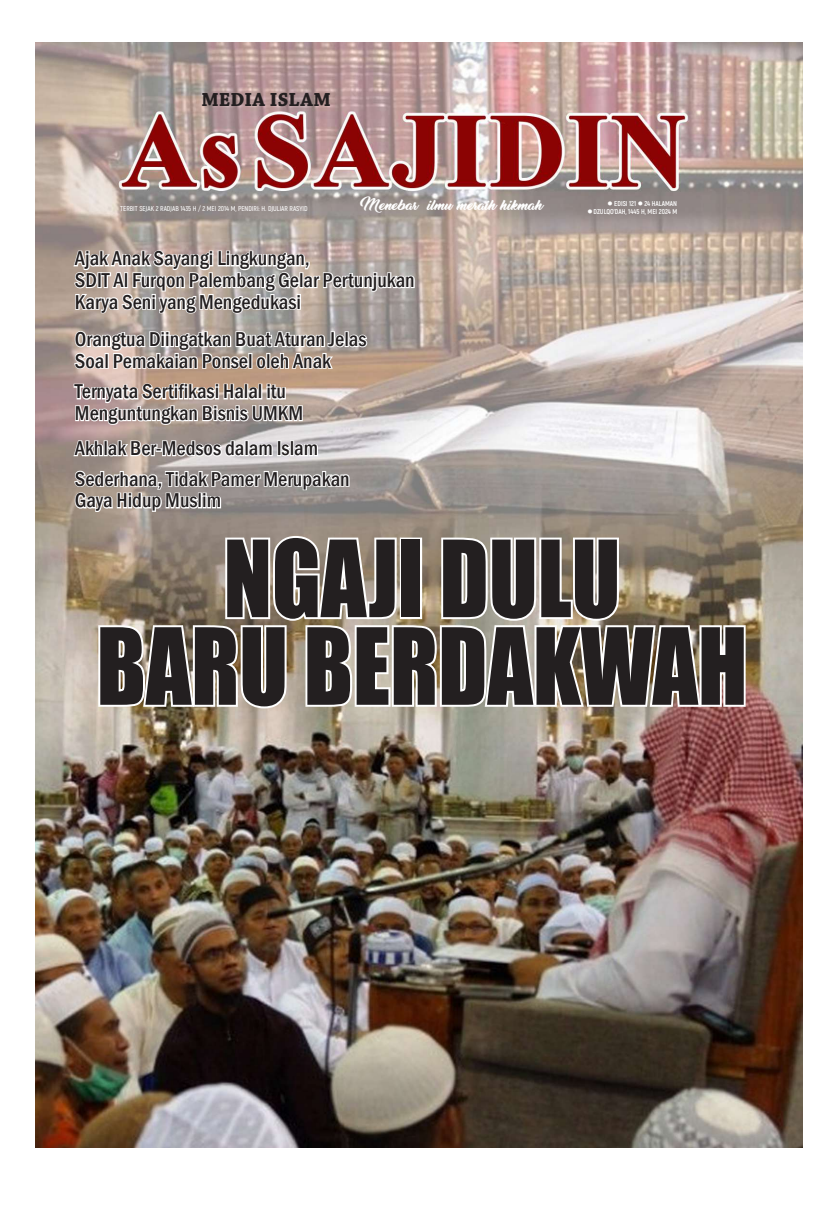
<style>
.page{position:relative;width:837px;height:1211px;background:#fff}
.page>*{position:absolute;margin:0;border:0;box-sizing:border-box;transform-origin:0 0}
.t1{font:98.1px/87.6px "Impact";color:#231f20;text-align:center;scale:.91 1}
.t2{font:500 condensed 20.6px/21.6px "Franklin Gothic";color:#231f20}
.t3{font:700 20px "Chaparral Pro";letter-spacing:.005em;color:#231f20}
.t4{font:11.3px "Thinking Of Betty";letter-spacing:-.055em;color:#fff;scale:1.1 1}
.t5{font:600 7px "Akrobat";color:#fff}
.t6{font:700 7px "Akrobat";color:#fff}
</style>
<div class="page">
<img style="left:35px;top:43px;width:767px;height:1104px">
<svg style="left:72px;top:245px;width:343px;height:70px"></svg>
<svg style="left:73px;top:326px;width:295px;height:44px"></svg>
<img style="left:72px;top:382px;width:675px;height:365px">
<p class="t3" style="left:201px;top:88px;width:129px">MEDIA ISLAM</p>
<p class="t5" style="left:120px;top:204px;width:189px">TERBIT SEJAK 2 RADJAB 1435 H / 2 MEI 2014 M, PENDIRI: H. DJULIAR RASYID</p>
<p class="t4" style="left:364px;top:199px;width:165px">Menebar ilmu meraih hikmah</p>
<p class="t2" style="left:75px;top:247px;width:341px">Ajak Anak Sayangi Lingkungan,<br>SDIT Al Furqon Palembang Gelar Pertunjukan<br>Karya Seni yang Mengedukasi</p>
<p class="t2" style="left:75px;top:328px;width:293px">Orangtua Diingatkan Buat Aturan Jelas<br>Soal Pemakaian Ponsel oleh Anak</p>
<p class="t2" style="left:75px;top:380px;width:229px">Ternyata Sertifikasi Halal itu<br>Menguntungkan Bisnis UMKM</p>
<p class="t2" style="left:75px;top:433px;width:276px;line-height:30.5px">Akhlak Ber-Medsos dalam Islam<br>Sederhana, Tidak Pamer Merupakan</p>
<p class="t2" style="left:75px;top:489px;width:148px">Gaya Hidup Muslim</p>
<p class="t6" style="left:607px;top:199px;width:71px">● EDISI 121 ● 24 HALAMAN</p>
<p class="t6" style="left:587px;top:207px;width:91px">●DZULQO’DAH, 1445 H, MEI 2024 M</p>
<h1 class="t1" style="left:97px;top:532px;width:716px">NGAJI DULU<br>BARU BERDAKWAH</h1>
</div>
